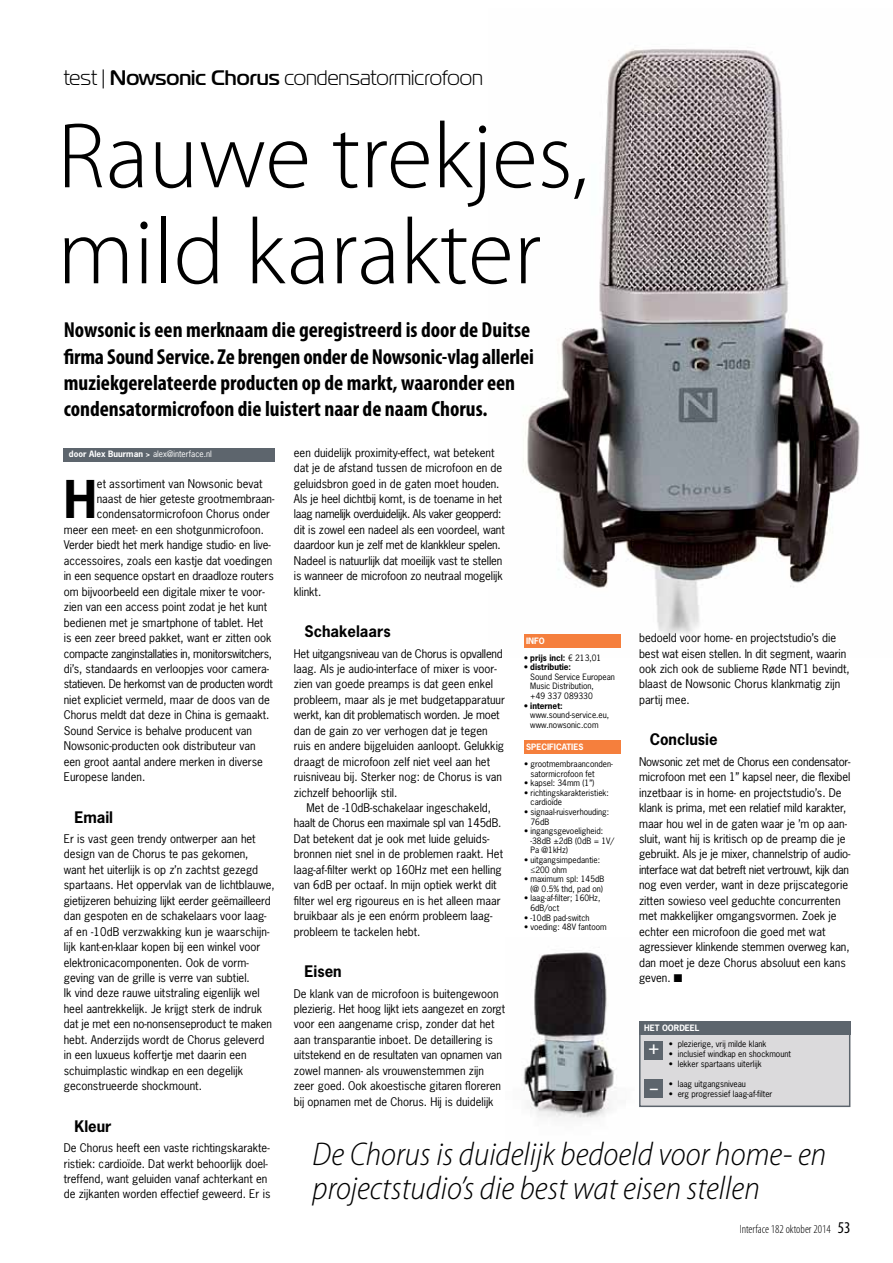
<style>
.page{position:relative;width:893px;height:1263px;background:#fff}
.page>*{position:absolute;margin:0;border:0;box-sizing:border-box;transform-origin:0 0}
.t1{font:300 93.75px/96px "Myriad Pro";color:#000}
.t2{font:700 48.9px "News Gothic Std";color:#000}
.t3{font:italic 300 semi-condensed 33px/34.5px "Myriad Pro";color:#000}
.t4{font:700 condensed 21.75px "Myriad Pro";color:#000}
.t5{font:21px "Magistral A";color:#000}
.t6{font:600 18px/39.5px "Myriad Pro";color:#fff}
.t7{font:700 15px "News Gothic Std";color:#000}
.t8{font:300 condensed 12px "Myriad Pro";color:#000}
.t9{font:11.25px/15.5px "News Gothic Std";color:#000}
.t10{font:11.25px "News Gothic Std";letter-spacing:-.03em;color:#000}
.t11{font:8.25px/9.6px "News Gothic Std";color:#000}
.t12{font:700 8.25px "News Gothic Std";color:#000}
.t13{font:8.25px "News Gothic Std";color:#fff}
.t14{font:700 8.25px "News Gothic Std";color:#fff}
.s1{font-weight:700}
.s2{font-weight:400}
.s3{font-weight:400;font-size:16.5px}
</style>
<div class="page">
<img style="left:523px;top:952px;width:93px;height:166px">
<img style="left:523px;top:49px;width:337px;height:599px">
<div style="left:639px;top:1022px;width:211px;height:85px;background:#dbdadc;border:2px solid #5d656d"></div>
<div style="left:639px;top:1021px;width:211px;height:14px;background:#5d656d"></div>
<div style="left:644px;top:1041px;width:19px;height:18px;background:#5d656d"></div>
<div style="left:644px;top:1079px;width:19px;height:19px;background:#5d656d"></div>
<div style="left:64px;top:448px;width:211px;height:14px;background:#5d656d"></div>
<div style="left:524px;top:741px;width:96px;height:13px;background:#f57f3d"></div>
<div style="left:524px;top:634px;width:96px;height:14px;background:#f57f3d"></div>
<h3 class="t5" style="left:64px;top:65px;width:421px">test | <span class="s1">Nowsonic Chorus</span> condensatormicrofoon</h3>
<h1 class="t1" style="left:57px;top:110px;width:532px">Rauwe trekjes, mild karakter</h1>
<h3 class="t4" style="left:64px;top:316px;width:468px">Nowsonic is een merknaam die geregistreerd is door de Duitse</h3>
<h3 class="t4" style="left:74px;top:343px;width:461px">rma Sound Service. Ze brengen onder de Nowsonic-vlag allerlei</h3>
<h3 class="t4" style="left:64px;top:369px;width:453px">muziekgerelateerde producten op de markt, waaronder een</h3>
<h3 class="t4" style="left:64px;top:395px;width:425px">condensatormicrofoon die luistert naar de naam Chorus.</h3>
<p class="t9" style="left:294px;top:445px;width:212px">een duidelijk proximity-effect, wat betekent dat je de afstand tussen de microfoon en de geluidsbron goed in de gaten moet houden.<br>Als je heel dichtbij komt, is de toename in het laag namelijk overduidelijk. Als vaker geopperd: dit is zowel een nadeel als een voordeel, want daardoor kun je zelf met de klankkleur spelen.<br>Nadeel is natuurlijk dat moeilijk vast te stellen is wanneer de microfoon zo neutraal mogelijk klinkt.</p>
<h3 class="t7" style="left:305px;top:621px;width:88px">Schakelaars</h3>
<p class="t9" style="left:294px;top:645px;width:213px">Het uitgangsniveau van de Chorus is opvallend laag. Als je audio-interface of mixer is voor&shy;zien van goede preamps is dat geen enkel probleem, maar als je met budgetapparatuur werkt, kan dit problematisch worden. Je moet dan de gain zo ver verhogen dat je tegen ruis en andere bijgeluiden aanloopt. Gelukkig draagt de microfoon zelf niet veel aan het ruisniveau bij. Sterker nog: de Chorus is van zichzelf behoorlijk stil.</p>
<p class="t9" style="left:294px;top:800px;width:211px;text-indent:13px">Met de -10dB-schakelaar ingeschakeld, haalt de Chorus een maximale spl van 145dB.<br>Dat betekent dat je ook met luide geluids&shy;bronnen niet snel in de problemen raakt. Het laag-af-filter werkt op 160Hz met een helling van 6dB per octaaf. In mijn optiek werkt dit filter wel erg rigoureus en is het alleen maar bruikbaar als je een enórm probleem laag&shy;probleem te tackelen hebt.</p>
<h3 class="t7" style="left:305px;top:961px;width:39px">Eisen</h3>
<p class="t9" style="left:294px;top:985px;width:213px">De klank van de microfoon is buitengewoon plezierig. Het hoog lijkt iets aangezet en zorgt voor een aangename crisp, zonder dat het aan transparantie inboet. De detaillering is uitstekend en de resultaten van opnamen van zowel mannen- als vrouwenstemmen zijn zeer goed. Ook akoestische gitaren floreren bij opnamen met de Chorus. Hij is duidelijk</p>
<p class="t13" style="left:69px;top:449px;width:144px"><span class="s1">door Alex Buurman &gt;</span> alex@interface.nl</p>
<h2 class="t2" style="left:64px;top:468px;width:35px">H</h2>
<p class="t9" style="left:97px;top:475px;width:167px">et assortiment van Nowsonic bevat</p>
<p class="t9" style="left:97px;top:491px;width:179px">naast de hier geteste grootmembraan-</p>
<p class="t9" style="left:97px;top:506px;width:175px">condensatormicrofoon Chorus onder</p>
<p class="t9" style="left:64px;top:522px;width:202px">meer een meet- en een shotgunmicrofoon.</p>
<p class="t9" style="left:64px;top:537px;width:208px">Verder biedt het merk handige studio- en live-</p>
<p class="t9" style="left:64px;top:553px;width:210px">accessoires, zoals een kastje dat voedingen</p>
<p class="t9" style="left:64px;top:568px;width:212px">in een sequence opstart en draadloze routers</p>
<p class="t9" style="left:64px;top:584px;width:202px">om bijvoorbeeld een digitale mixer te voor-</p>
<p class="t9" style="left:64px;top:599px;width:205px">zien van een access point zodat je het kunt</p>
<p class="t9" style="left:64px;top:614px;width:201px">bedienen met je smartphone of tablet. Het</p>
<p class="t9" style="left:64px;top:630px;width:209px">is een zeer breed pakket, want er zitten ook</p>
<p class="t10" style="left:64px;top:646px;width:210px">compacte zanginstallaties in, monitorswitchers,</p>
<p class="t9" style="left:64px;top:661px;width:207px">di’s, standaards en verloopjes voor camera-</p>
<p class="t10" style="left:64px;top:677px;width:210px">statieven. De herkomst van de producten wordt</p>
<p class="t9" style="left:64px;top:692px;width:208px">niet expliciet vermeld, maar de doos van de</p>
<p class="t9" style="left:64px;top:707px;width:207px">Chorus meldt dat deze in China is gemaakt.</p>
<p class="t9" style="left:64px;top:723px;width:190px">Sound Service is behalve producent van</p>
<p class="t9" style="left:64px;top:738px;width:194px">Nowsonic-producten ook distributeur van</p>
<p class="t9" style="left:64px;top:753px;width:201px">een groot aantal andere merken in diverse</p>
<p class="t9" style="left:64px;top:769px;width:83px">Europese landen.</p>
<h3 class="t7" style="left:74px;top:807px;width:40px">Email</h3>
<p class="t9" style="left:64px;top:831px;width:213px">Er is vast geen trendy ontwerper aan het design van de Chorus te pas gekomen,<br>want het uiterlijk is op z’n zachtst gezegd spartaans. Het oppervlak van de lichtblauwe, gietijzeren behuizing lijkt eerder geëmailleerd dan gespoten en de schakelaars voor laag&shy;af en -10dB verzwakking kun je waarschijn - lijk kant-en-klaar kopen bij een winkel voor elektronicacomponenten. Ook de vorm&shy;geving van de grille is verre van subtiel.<br>Ik vind deze rauwe uitstraling eigenlijk wel heel aantrekkelijk. Je krijgt sterk de indruk dat je met een no-nonsenseproduct te maken hebt. Anderzijds wordt de Chorus geleverd in een luxueus koffertje met daarin een schuimplastic windkap en een degelijk geconstrueerde shockmount.</p>
<h3 class="t7" style="left:74px;top:1116px;width:39px">Kleur</h3>
<p class="t9" style="left:64px;top:1140px;width:208px">De Chorus heeft een vaste richtingskarakte&shy;ristiek: cardioïde. Dat werkt behoorlijk doel&shy;treffend, want geluiden vanaf achterkant en de zijkanten worden effectief geweerd. Er is</p>
<p class="t9" style="left:639px;top:630px;width:212px">bedoeld voor home- en projectstudio’s die best wat eisen stellen. In dit segment, waarin ook zich ook de sublieme Røde NT1 bevindt, blaast de Nowsonic Chorus klankmatig zijn partij mee.</p>
<h3 class="t7" style="left:650px;top:730px;width:69px">Conclusie</h3>
<p class="t9" style="left:639px;top:754px;width:213px">Nowsonic zet met de Chorus een condensator&shy;microfoon met een 1” kapsel neer, die flexibel inzetbaar is in home- en projectstudio’s. De klank is prima, met een relatief mild karakter, maar hou wel in de gaten waar je ’m op aan&shy;sluit, want hij is kritisch op de preamp die je gebruikt. Als je je mixer, channelstrip of audio&shy;interface wat dat betreft niet vertrouwt, kijk dan nog even verder, want in deze prijscategorie zitten sowieso veel geduchte concurrenten met makkelijker omgangsvormen. Zoek je echter een microfoon die goed met wat agressiever klinkende stemmen overweg kan, dan moet je deze Chorus absoluut een kans geven. ■</p>
<p class="t14" style="left:526px;top:635px;width:20px">INFO</p>
<p class="t12" style="left:524px;top:652px;width:79px">• prijs incl: <span class="s2">€ 213,01</span></p>
<p class="t12" style="left:524px;top:662px;width:49px">• distributie:</p>
<p class="t11" style="left:530px;top:672px;width:86px">Sound Service European<br>Music Distribution,<br>+49 337 089330</p>
<p class="t12" style="left:524px;top:700px;width:40px">• internet:</p>
<p class="t11" style="left:530px;top:710px;width:80px">www.sound-service.eu, www.nowsonic.com</p>
<p class="t14" style="left:526px;top:742px;width:59px">SPECIFICATIES</p>
<p class="t11" style="left:530px;top:759px;width:84px;text-indent:-7px">• grootmembraanconden&shy;satormicrofoon fet</p>
<p class="t11" style="left:524px;top:778px;width:72px">• kapsel: 34mm (1”)</p>
<p class="t11" style="left:530px;top:788px;width:80px;text-indent:-7px">• richtingskarakteristiek: cardioïde</p>
<p class="t11" style="left:530px;top:807px;width:80px;text-indent:-7px">• signaal-ruisverhouding:<br>76dB</p>
<p class="t11" style="left:530px;top:826px;width:85px;text-indent:-7px">• ingangsgevoeligheid: -38dB ±2dB (0dB = 1V/<br>Pa @1kHz)</p>
<p class="t11" style="left:530px;top:855px;width:71px;text-indent:-7px">• uitgangsimpedantie: ≤200 ohm</p>
<p class="t11" style="left:524px;top:874px;width:82px;text-align:right">• maximum spl: 145dB (@ 0.5% thd, pad on)</p>
<p class="t11" style="left:530px;top:893px;width:71px;text-indent:-7px">• laag-af-filter; 160Hz,<br>6dB/oct</p>
<p class="t11" style="left:524px;top:913px;width:67px">• -10dB pad-switch</p>
<p class="t11" style="left:524px;top:922px;width:84px">• voeding: 48V fantoom</p>
<p class="t14" style="left:644px;top:1022px;width:57px">HET OORDEEL</p>
<p class="t11" style="left:669px;top:1039px;width:99px">• plezierige, vrij milde klank</p>
<p class="t11" style="left:669px;top:1049px;width:124px">• inclusief windkap en shockmount</p>
<p class="t11" style="left:669px;top:1059px;width:94px">• lekker spartaans uiterlijk</p>
<p class="t11" style="left:669px;top:1079px;width:79px">• laag uitgangsniveau</p>
<p class="t11" style="left:669px;top:1089px;width:105px">• erg progressief laag-af-filter</p>
<h3 class="t6" style="left:648px;top:1028px;width:12px">+ –</h3>
<h3 class="t3" style="left:313px;top:1137px;width:515px">De Chorus is duidelijk bedoeld voor home- en projectstudio’s die best wat eisen stellen</h3>
<p class="t8" style="left:740px;top:1222px;width:112px">Interface 182 oktober 2014 <span class="s3">53</span></p>
</div>
